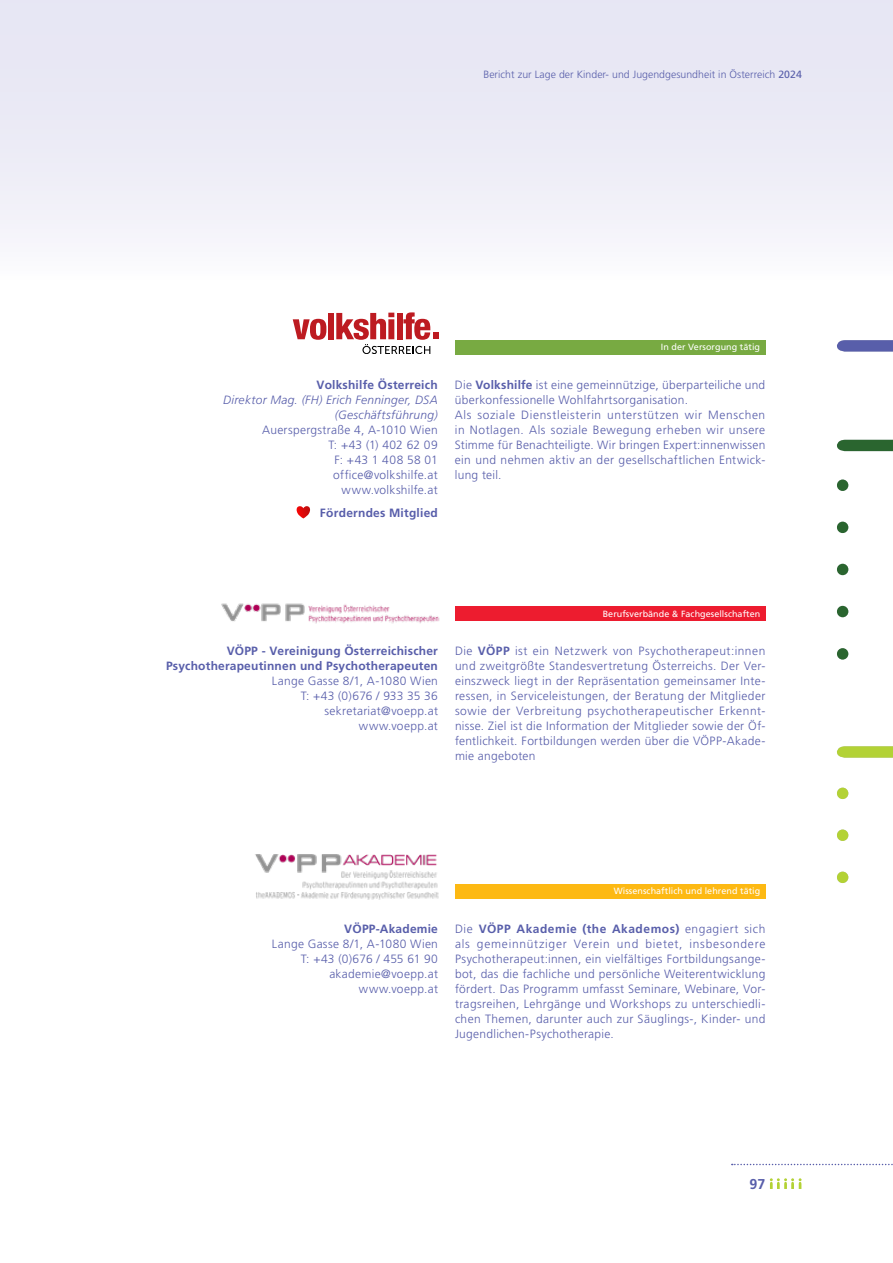
<style>
.page{position:relative;width:893px;height:1263px;background:#fff}
.page>*{position:absolute;margin:0;border:0;box-sizing:border-box;transform-origin:0 0}
.t1{font:700 14.25px "Frutiger";color:#585eaa}
.t2{font:300 12px/15px "Frutiger";letter-spacing:.025em;color:#585eaa;text-align:right}
.t3{font:700 12px/15px "Frutiger";letter-spacing:.015em;color:#585eaa;text-align:right}
.t4{font:italic 300 12px/15px "Frutiger";letter-spacing:.025em;color:#585eaa;text-align:right}
.t5{font:300 10.5px "Frutiger";letter-spacing:.005em;color:#585eaa}
.t6{font:9px "Frutiger";letter-spacing:.005em;color:#fff}
.s1{font-weight:400}
.s2{font-weight:700}
</style>
<div class="page">
<div style="left:0;top:0;width:893px;height:283px;background:linear-gradient(to bottom,#e3e3f2,#f8f8fc)"></div>
<svg style="left:732px;top:1164px;width:161px;height:1px"></svg>
<svg style="left:770px;top:1178px;width:31px;height:11px"></svg>
<img style="left:221px;top:603px;width:242px;height:21px">
<div style="left:455px;top:607px;width:310px;height:14px;background:#ed1c2f"></div>
<svg style="left:293px;top:319px;width:33px;height:21px"></svg>
<div style="left:328px;top:313px;width:6px;height:26px;background:#bd1b21"></div>
<svg style="left:336px;top:313px;width:103px;height:41px"></svg>
<div style="left:455px;top:340px;width:310px;height:14px;background:#78aa42"></div>
<svg style="left:296px;top:506px;width:14px;height:12px"></svg>
<div style="left:455px;top:884px;width:310px;height:14px;background:#fdb913"></div>
<img style="left:255px;top:854px;width:184px;height:46px">
<svg style="left:837px;top:340px;width:56px;height:11px"></svg>
<svg style="left:837px;top:440px;width:56px;height:11px"></svg>
<svg style="left:837px;top:746px;width:56px;height:12px"></svg>
<div style="left:837px;top:479px;width:11px;height:12px;background:#2a652f;border-radius:50%"></div>
<div style="left:837px;top:564px;width:11px;height:11px;background:#2a652f;border-radius:50%"></div>
<div style="left:837px;top:606px;width:11px;height:11px;background:#2a652f;border-radius:50%"></div>
<div style="left:837px;top:648px;width:11px;height:11px;background:#2a652f;border-radius:50%"></div>
<div style="left:837px;top:522px;width:11px;height:11px;background:#2a652f;border-radius:50%"></div>
<div style="left:837px;top:788px;width:11px;height:11px;background:#b3d235;border-radius:50%"></div>
<div style="left:837px;top:829px;width:11px;height:12px;background:#b3d235;border-radius:50%"></div>
<div style="left:837px;top:872px;width:11px;height:11px;background:#b3d235;border-radius:50%"></div>
<p class="t5" style="left:483px;top:68px;width:320px">Bericht zur Lage der Kinder- und Jugendgesundheit in Österreich <span class="s1">2024</span></p>
<p class="t3" style="left:316px;top:377px;width:123px">Volkshilfe Österreich</p>
<p class="t4" style="left:223px;top:392px;width:216px">Direktor Mag. (FH) Erich Fenninger, DSA (Geschäftsführung)</p>
<p class="t2" style="left:262px;top:422px;width:177px">Auerspergstraße 4, A-1010 Wien<br>T: +43 (1) 402 62 09<br>F: +43 1 408 58 01 office@volkshilfe.at www.volkshilfe.at</p>
<p class="t3" style="left:320px;top:505px;width:120px">Förderndes Mitglied</p>
<p class="t6" style="left:661px;top:342px;width:101px">In der Versorgung tätig</p>
<p class="t2" style="left:455px;top:377px;width:312px;text-align:left">Die <span class="s2">Volkshilfe</span> ist eine gemeinnützige, überparteiliche und überkonfessionelle Wohlfahrtsorganisation.<br>Als soziale Dienstleisterin unterstützen wir Menschen in Notlagen. Als soziale Bewegung erheben wir unsere Stimme für Benachteiligte. Wir bringen Expert:innenwissen ein und nehmen aktiv an der gesellschaftlichen Entwick&shy;lung teil.</p>
<p class="t3" style="left:166px;top:644px;width:273px">VÖPP - Vereinigung Österreichischer<br>Psychotherapeutinnen und Psychotherapeuten</p>
<p class="t2" style="left:272px;top:674px;width:168px">Lange Gasse 8/1, A-1080 Wien<br>T: +43 (0)676 / 933 35 36 sekretariat@voepp.at www.voepp.at</p>
<p class="t6" style="left:603px;top:608px;width:159px">Berufsverbände &amp; Fachgesellschaften</p>
<p class="t2" style="left:455px;top:643px;width:312px;text-align:justify">Die <span class="s2">VÖPP</span> ist ein Netzwerk von Psychotherapeut:innen und zweitgrößte Standesvertretung Österreichs. Der Ver&shy;einszweck liegt in der Repräsentation gemeinsamer Inte&shy;ressen, in Serviceleistungen, der Beratung der Mitglieder sowie der Verbreitung psychotherapeutischer Erkennt&shy;nisse. Ziel ist die Information der Mitglieder sowie der Öf&shy;fentlichkeit. Fortbildungen werden über die VÖPP-Akade&shy;mie angeboten</p>
<p class="t3" style="left:344px;top:921px;width:95px">VÖPP-Akademie</p>
<p class="t2" style="left:272px;top:936px;width:168px">Lange Gasse 8/1, A-1080 Wien<br>T: +43 (0)676 / 455 61 90 akademie@voepp.at www.voepp.at</p>
<p class="t6" style="left:614px;top:886px;width:148px">Wissenschaftlich und lehrend tätig</p>
<p class="t2" style="left:455px;top:921px;width:312px;text-align:justify">Die <span class="s2">VÖPP Akademie (the Akademos)</span> engagiert sich als gemeinnütziger Verein und bietet, insbesondere Psychotherapeut:innen, ein vielfältiges Fortbildungsange&shy;bot, das die fachliche und persönliche Weiterentwicklung fördert. Das Programm umfasst Seminare, Webinare, Vor&shy;tragsreihen, Lehrgänge und Workshops zu unterschiedli&shy;chen Themen, darunter auch zur Säuglings-, Kinder- und Jugendlichen-Psychotherapie.</p>
<p class="t1" style="left:749px;top:1175px;width:17px">97</p>
</div>
